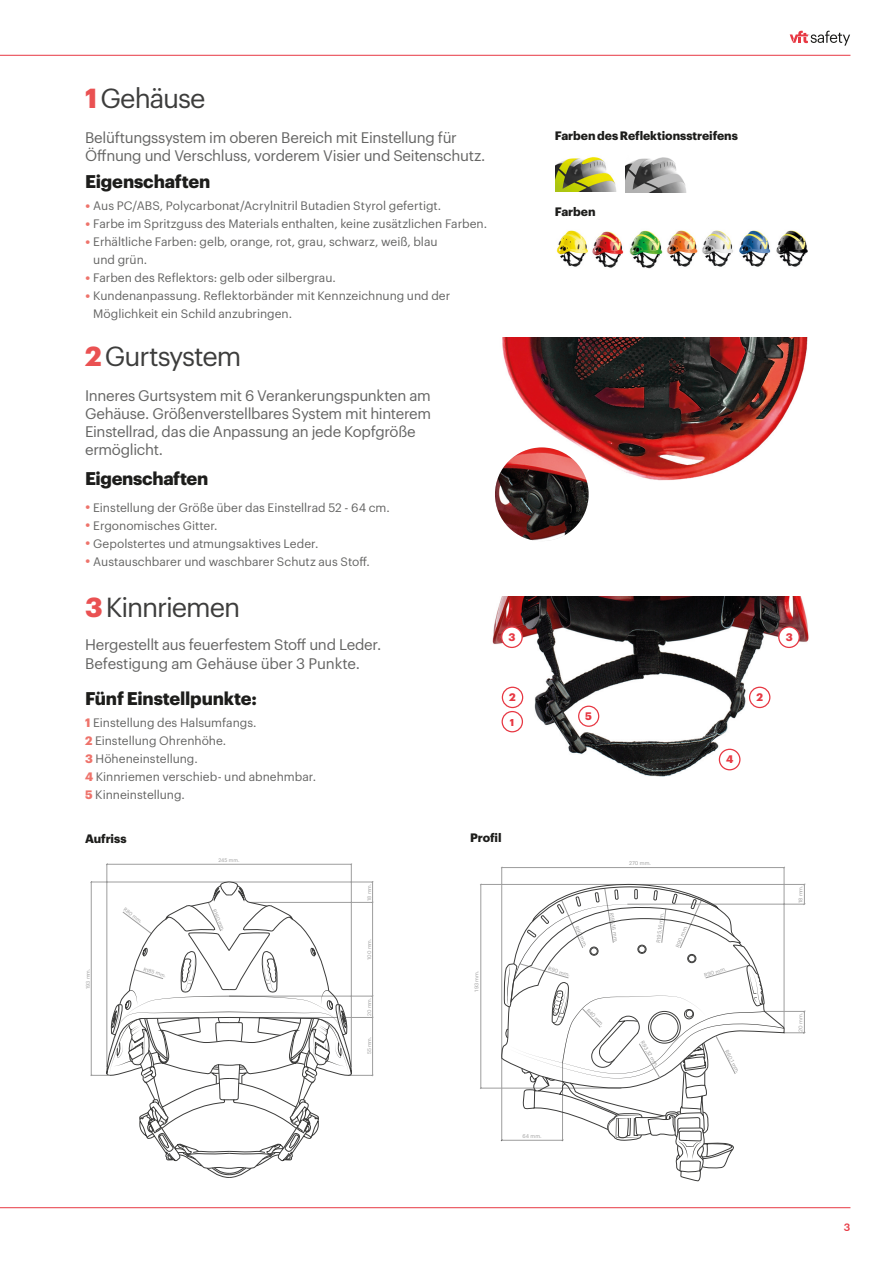
<style>
.page{position:relative;width:893px;height:1263px;background:#fff}
.page>*{position:absolute;margin:0;border:0;box-sizing:border-box;transform-origin:0 0}
.Subtitulo_Producto{font:27px "Graphik";letter-spacing:-.035em;color:#3d3d3c}
.Listado_J1_Producto{font:700 18px "Graphik";letter-spacing:-.01em;color:#1d1d1b}
.Descripcion_J1_Produ{font:700 18px "Graphik";letter-spacing:-.015em;color:#1d1d1b}
.Descripcion_J1_Produ-2{font:15px/18px "Graphik";letter-spacing:-.02em;color:#646463}
.Listado_J1_Producto-2{font:15px "Graphik";letter-spacing:-.01em;color:#646463}
.Listado{font:12px/18px "Graphik";color:#646463}
.titulo_imagen{font:700 12px "Graphik";letter-spacing:-.005em;color:#1d1d1b}
.t1{font:700 10.8px "Graphik";color:#e73843}
.t2{font:500 10.5px "Graphik";color:#e73843}
.t3{font:700 9.75px "Graphik";color:#e73843}
.t4{font:5.25px "Graphik";color:#9d9d9d}
.t5{font:5.1px "Graphik";color:#9d9d9d}
.s1{font-weight:700;color:#ea5152}
.s2{font-weight:700;font-size:18px;color:#ee736b}
.s3{font-weight:700;color:#ee736b}
</style>
<div class="page">
<hr style="left:0;top:55px;width:850px;height:1px;background:#e73843">
<hr style="left:0;top:1207px;width:850px;height:1px;background:#e73843">
<svg style="left:790px;top:31px;width:60px;height:15px"></svg>
<svg style="left:90px;top:863px;width:284px;height:213px"></svg>
<svg style="left:91px;top:882px;width:261px;height:296px"></svg>
<hr style="left:91px;top:882px;width:1px;height:193px;background:#9d9d9d">
<hr style="left:372px;top:996px;width:1px;height:79px;background:#9d9d9d">
<hr style="left:372px;top:902px;width:1px;height:94px;background:#9d9d9d">
<svg style="left:372px;top:882px;width:1px;height:20px"></svg>
<svg style="left:480px;top:883px;width:2px;height:206px"></svg>
<svg style="left:501px;top:866px;width:305px;height:167px"></svg>
<svg style="left:501px;top:882px;width:304px;height:299px"></svg>
<img style="left:499px;top:337px;width:309px;height:143px">
<img style="left:495px;top:447px;width:94px;height:94px;border-radius:47px">
<img style="left:492px;top:596px;width:317px;height:181px">
<div style="left:502px;top:711px;width:20px;height:21px;background:#fff;border-radius:50%"></div>
<div style="left:502px;top:711px;width:21px;height:21px;border:1px solid #e73843;border-radius:50%"></div>
<div style="left:750px;top:687px;width:20px;height:20px;background:#fff;border-radius:50%"></div>
<div style="left:749px;top:687px;width:21px;height:21px;border:1px solid #e73843;border-radius:50%"></div>
<div style="left:502px;top:687px;width:21px;height:20px;background:#fff;border-radius:50%"></div>
<div style="left:502px;top:687px;width:21px;height:21px;border:1px solid #e73843;border-radius:50%"></div>
<div style="left:719px;top:749px;width:21px;height:21px;background:#fff;border-radius:50%"></div>
<div style="left:719px;top:749px;width:21px;height:21px;border:1px solid #e73843;border-radius:50%"></div>
<div style="left:579px;top:706px;width:20px;height:20px;background:#fff;border-radius:50%"></div>
<div style="left:578px;top:706px;width:21px;height:21px;border:1px solid #e73843;border-radius:50%"></div>
<div style="left:502px;top:627px;width:20px;height:20px;background:#fff;border-radius:50%"></div>
<div style="left:501px;top:626px;width:22px;height:22px;border:1px solid #e73843;border-radius:50%"></div>
<div style="left:779px;top:627px;width:20px;height:20px;background:#fff;border-radius:50%"></div>
<div style="left:778px;top:626px;width:22px;height:22px;border:1px solid #e73843;border-radius:50%"></div>
<img style="left:739px;top:230px;width:32px;height:37px">
<img style="left:702px;top:230px;width:31px;height:37px">
<img style="left:666px;top:230px;width:32px;height:37px">
<img style="left:592px;top:230px;width:71px;height:39px">
<img style="left:776px;top:230px;width:32px;height:37px">
<img style="left:556px;top:230px;width:32px;height:37px">
<img style="left:555px;top:157px;width:62px;height:35px">
<img style="left:625px;top:157px;width:62px;height:35px">
<p class="Subtitulo_Producto" style="left:85px;top:78px;width:122px"><span class="s1">1</span> Gehäuse</p>
<p class="Descripcion_J1_Produ-2" style="left:85px;top:128px;width:402px">Belüftungssystem im oberen Bereich mit Einstellung für<br>Öffnung und Verschluss, vorderem Visier und Seitenschutz.</p>
<p class="Listado_J1_Producto" style="left:85px;top:167px;width:127px">Eigenschaften</p>
<p class="Listado" style="left:85px;top:196px;width:358px"><span class="s2">·</span> Aus PC/ABS, Polycarbonat/Acrylnitril Butadien Styrol gefertigt.</p>
<p class="Listado" style="left:85px;top:214px;width:404px"><span class="s2">·</span> Farbe im Spritzguss des Materials enthalten, keine zusätzlichen Farben.</p>
<p class="Listado" style="left:93px;top:232px;width:346px;text-indent:-8px"><span class="s2">·</span> Erhältliche Farben: gelb, orange, rot, grau, schwarz, weiß, blau und grün.</p>
<p class="Listado" style="left:85px;top:268px;width:252px"><span class="s2">·</span> Farben des Reflektors: gelb oder silbergrau.</p>
<p class="Listado" style="left:93px;top:286px;width:359px;text-indent:-8px"><span class="s2">·</span> Kundenanpassung. Reflektorbänder mit Kennzeichnung und der<br>Möglichkeit ein Schild anzubringen.</p>
<p class="Subtitulo_Producto" style="left:85px;top:336px;width:158px"><span class="s1">2</span> Gurtsystem</p>
<p class="Descripcion_J1_Produ-2" style="left:85px;top:385px;width:348px">Inneres Gurtsystem mit 6 Verankerungspunkten am Gehäuse. Größenverstellbares System mit hinterem Einstellrad, das die Anpassung an jede Kopfgröße ermöglicht.</p>
<p class="Descripcion_J1_Produ" style="left:85px;top:465px;width:125px">Eigenschaften</p>
<p class="Listado" style="left:85px;top:498px;width:306px"><span class="s2">·</span> Einstellung der Größe über das Einstellrad 52 - 64 cm.</p>
<p class="Listado" style="left:85px;top:516px;width:134px"><span class="s2">·</span> Ergonomisches Gitter.</p>
<p class="Listado" style="left:85px;top:534px;width:235px"><span class="s2">·</span> Gepolstertes und atmungsaktives Leder.</p>
<p class="Listado" style="left:85px;top:552px;width:286px"><span class="s2">·</span> Austauschbarer und waschbarer Schutz aus Stoff.</p>
<p class="Subtitulo_Producto" style="left:85px;top:586px;width:157px"><span class="s1">3</span> Kinnriemen</p>
<p class="Descripcion_J1_Produ-2" style="left:85px;top:634px;width:298px">Hergestellt aus feuerfestem Stoff und Leder.</p>
<p class="Listado_J1_Producto-2" style="left:85px;top:652px;width:277px">Befestigung am Gehäuse über 3 Punkte.</p>
<p class="Listado_J1_Producto" style="left:85px;top:685px;width:173px">Fünf Einstellpunkte:</p>
<p class="Listado" style="left:85px;top:713px;width:173px"><span class="s3">1</span> Einstellung des Halsumfangs.</p>
<p class="Listado" style="left:85px;top:731px;width:143px"><span class="s3">2</span> Einstellung Ohrenhöhe.</p>
<p class="Listado" style="left:85px;top:749px;width:114px"><span class="s3">3</span> Höheneinstellung.</p>
<p class="Listado" style="left:85px;top:767px;width:232px"><span class="s3">4</span> Kinnriemen verschieb- und abnehmbar.</p>
<p class="Listado" style="left:85px;top:785px;width:101px"><span class="s3">5</span> Kinneinstellung.</p>
<p class="titulo_imagen" style="left:555px;top:126px;width:185px">Farben des Reflektionsstreifens</p>
<p class="titulo_imagen" style="left:555px;top:203px;width:42px">Farben</p>
<p class="t1" style="left:509px;top:628px;width:9px">3</p>
<p class="t1" style="left:786px;top:628px;width:9px">3</p>
<p class="t1" style="left:509px;top:688px;width:8px">2</p>
<p class="t1" style="left:756px;top:688px;width:8px">2</p>
<p class="t3" style="left:510px;top:715px;width:6px">1</p>
<p class="t1" style="left:585px;top:707px;width:8px">5</p>
<p class="t1" style="left:726px;top:751px;width:9px">4</p>
<p class="titulo_imagen" style="left:85px;top:829px;width:43px">Aufriss</p>
<p class="titulo_imagen" style="left:470px;top:829px;width:33px">Profil</p>
<p class="t5" style="left:219px;top:856px;width:22px">245 mm.</p>
<p class="t4" style="left:629px;top:859px;width:23px">270 mm.</p>
<p class="t5" style="left:365px;top:901px;width:19px;rotate:-90deg">18 mm.</p>
<p class="t4" style="left:797px;top:903px;width:19px;rotate:-90deg">18 mm.</p>
<p class="t5" style="left:127px;top:906px;width:23px;rotate:37deg">R80 mm.</p>
<p class="t5" style="left:218px;top:907px;width:25px;rotate:67deg">R160 mm.</p>
<p class="t5" style="left:365px;top:960px;width:23px;rotate:-90deg">100 mm.</p>
<p class="t4" style="left:580px;top:924px;width:24px;rotate:65deg">R90 mm.</p>
<p class="t4" style="left:615px;top:912px;width:32px;rotate:81deg">R195,16 mm.</p>
<p class="t4" style="left:654px;top:942px;width:32px;rotate:-83deg">R195,16 mm.</p>
<p class="t4" style="left:674px;top:945px;width:24px;rotate:-68deg">R90 mm.</p>
<p class="t5" style="left:84px;top:989px;width:22px;rotate:-90deg">193 mm.</p>
<p class="t5" style="left:145px;top:965px;width:25px;rotate:16deg">R185 mm.</p>
<p class="t4" style="left:472px;top:991px;width:23px;rotate:-90deg">193 mm.</p>
<p class="t4" style="left:549px;top:965px;width:24px;rotate:16deg">R90 mm.</p>
<p class="t4" style="left:703px;top:971px;width:24px;rotate:-16deg">R90 mm.</p>
<p class="t5" style="left:365px;top:1016px;width:20px;rotate:-90deg">20 mm.</p>
<p class="t4" style="left:590px;top:1007px;width:24px;rotate:46deg">R40 mm.</p>
<p class="t4" style="left:797px;top:1031px;width:21px;rotate:-90deg">20 mm.</p>
<p class="t5" style="left:365px;top:1054px;width:20px;rotate:-90deg">55 mm.</p>
<p class="t4" style="left:645px;top:1039px;width:31px;rotate:59deg">R93,32 mm.</p>
<p class="t4" style="left:730px;top:1048px;width:27px;rotate:62deg">R60,1 mm.</p>
<p class="t4" style="left:523px;top:1132px;width:21px">64 mm.</p>
<p class="t2" style="left:844px;top:1221px;width:8px">3</p>
</div>
